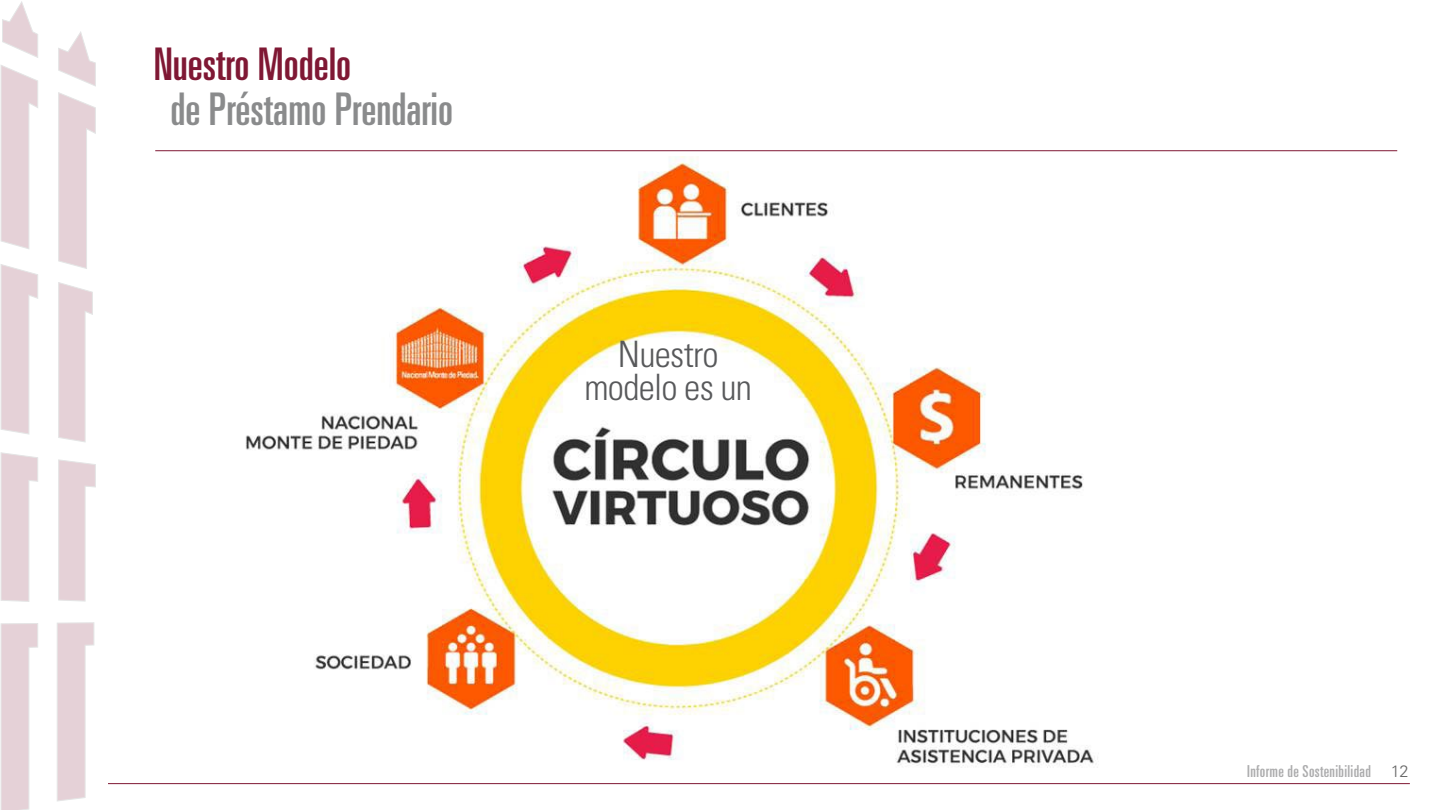
<style>
.page{position:relative;width:1440px;height:810px;background:#fff}
.page>*{position:absolute;margin:0;border:0;box-sizing:border-box;transform-origin:0 0}
.t1{font:ultra-condensed 45px "Univers LT Std";color:#8a8b8c}
.t2{font:ultra-condensed 45px "Univers LT Std";color:#7f1834}
.t3{font:300 condensed 36.38px/32.8px "Univers LT Std";letter-spacing:-.02em;color:#58595b;text-align:center}
.t4{font:ultra-condensed 16.5px "Univers LT Std";letter-spacing:.02em;color:#acacad}
.s1{font-weight:300;font-stretch:normal;color:#666}
</style>
<div class="page">
<img style="left:141px;top:156px;width:1106px;height:629px">
<hr style="left:108px;top:783px;width:1302px;height:1px;background:#7f1834">
<svg style="left:0;top:1px;width:38px;height:248px"></svg>
<svg style="left:0;top:264px;width:38px;height:171px"></svg>
<svg style="left:0;top:452px;width:38px;height:150px"></svg>
<svg style="left:0;top:623px;width:38px;height:187px"></svg>
<svg style="left:57px;top:622px;width:38px;height:180px"></svg>
<svg style="left:58px;top:459px;width:38px;height:143px"></svg>
<svg style="left:58px;top:282px;width:35px;height:160px"></svg>
<svg style="left:58px;top:31px;width:38px;height:238px"></svg>
<hr style="left:155px;top:150px;width:1242px;height:1px;background:#7f1834">
<h1 class="t2" style="left:154px;top:38px;width:199px">Nuestro Modelo</h1>
<h1 class="t1" style="left:171px;top:83px;width:284px">de Préstamo Prendario</h1>
<h2 class="t3" style="left:584px;top:338px;width:169px">Nuestro modelo es un</h2>
<p class="t4" style="left:1247px;top:762px;width:163px">Informe de Sostenibilidad <span class="s1">12</span></p>
</div>
